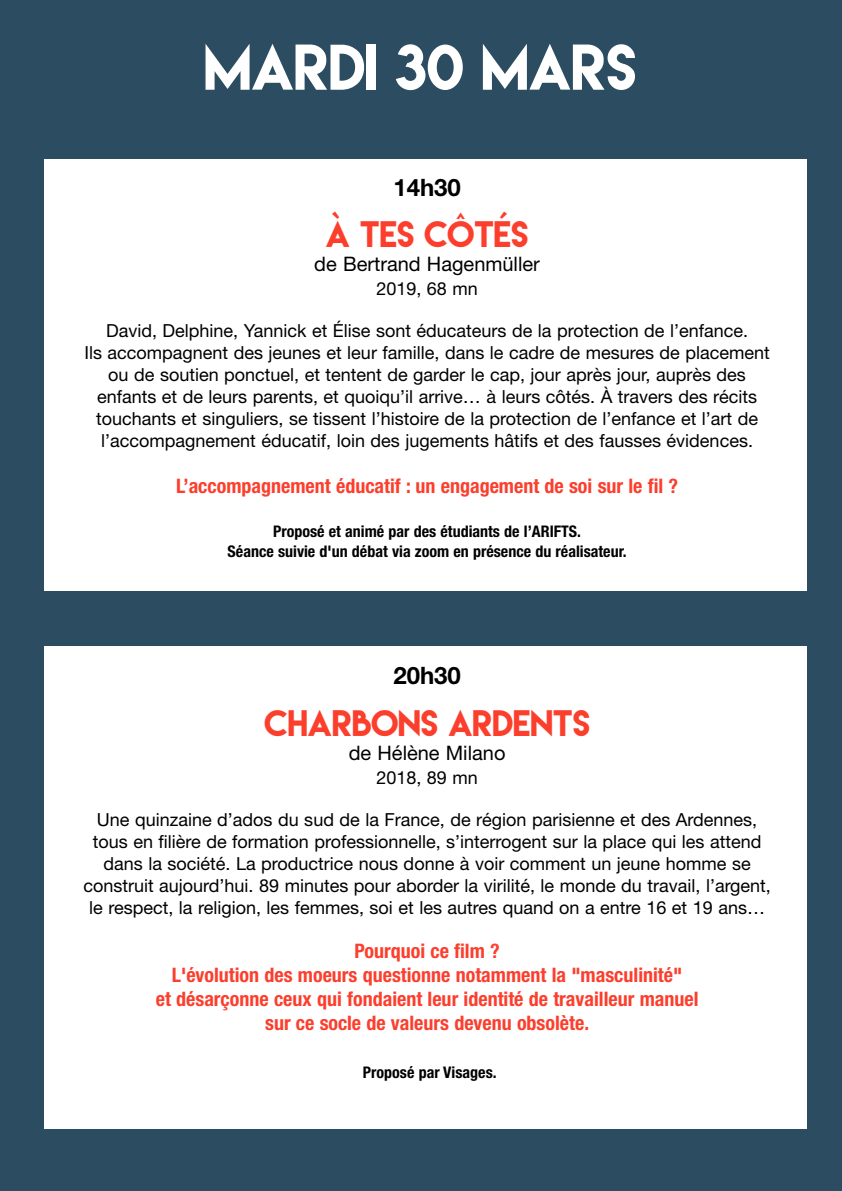
<style>
.page{position:relative;width:842px;height:1191px;background:#fff}
.page>*{position:absolute;margin:0;border:0;box-sizing:border-box;transform-origin:0 0}
.t1{font:56px "Lemon Milk";letter-spacing:-.015em;color:#fff}
.t2{font:32px "Lemon Milk";letter-spacing:-.015em;color:#fc3e2d}
.t3{font:700 24px "Helvetica Neue";color:#000}
.t4{font:700 condensed 20px/24px "Helvetica Neue";color:#fc3e2d;text-align:center}
.t5{font:20px "Helvetica Neue";color:#000}
.t6{font:18px/22px "Helvetica Neue";color:#000;text-align:center}
.t7{font:700 condensed 16px/20px "Helvetica Neue";color:#000;text-align:center}
</style>
<div class="page">
<div style="left:0;top:0;width:841px;height:1191px;background:#2b4c61"></div>
<div style="left:44px;top:159px;width:763px;height:431px;background:#fff"></div>
<div style="left:44px;top:647px;width:763px;height:481px;background:#fff"></div>
<h1 class="t1" style="left:203px;top:38px;width:435px">MARDI 30 MARS</h1>
<h3 class="t3" style="left:393px;top:179px;width:69px">14h30</h3>
<h2 class="t2" style="left:325px;top:217px;width:205px">À TES CÔTÉS</h2>
<p class="t5" style="left:314px;top:256px;width:227px">de Bertrand Hagenmüller</p>
<p class="t6" style="left:376px;top:279px;width:103px">2019, 68 mn</p>
<p class="t6" style="left:84px;top:321px;width:687px">David, Delphine, Yannick et Élise sont éducateurs de la protection de l’enfance.<br>Ils accompagnent des jeunes et leur famille, dans le cadre de mesures de placement ou de soutien ponctuel, et tentent de garder le cap, jour après jour, auprès des enfants et de leurs parents, et quoiqu’il arrive… à leurs côtés. À travers des récits touchants et singuliers, se tissent l’histoire de la protection de l’enfance et l’art de l’accompagnement éducatif, loin des jugements hâtifs et des fausses évidences.</p>
<p class="t4" style="left:176px;top:475px;width:504px">L’accompagnement éducatif : un engagement de soi sur le fil ?</p>
<p class="t7" style="left:228px;top:522px;width:400px">Proposé et animé par des étudiants de l’ARIFTS.<br>Séance suivie d'un débat via zoom en présence du réalisateur.</p>
<h3 class="t3" style="left:393px;top:667px;width:69px">20h30</h3>
<h2 class="t2" style="left:264px;top:706px;width:327px">CHARBONS ARDENTS</h2>
<p class="t5" style="left:349px;top:745px;width:158px">de Hélène Milano</p>
<p class="t6" style="left:376px;top:768px;width:103px">2018, 89 mn</p>
<p class="t6" style="left:83px;top:810px;width:689px">Une quinzaine d’ados du sud de la France, de région parisienne et des Ardennes, tous en filière de formation professionnelle, s’interrogent sur la place qui les attend dans la société. La productrice nous donne à voir comment un jeune homme se construit aujourd’hui. 89 minutes pour aborder la virilité, le monde du travail, l’argent, le respect, la religion, les femmes, soi et les autres quand on a entre 16 et 19 ans…</p>
<p class="t4" style="left:156px;top:940px;width:544px">Pourquoi ce film ?<br>L'évolution des moeurs questionne notamment la "masculinité"<br>et désarçonne ceux qui fondaient leur identité de travailleur manuel sur ce socle de valeurs devenu obsolète.</p>
<p class="t7" style="left:363px;top:1063px;width:135px">Proposé par Visages.</p>
</div>
